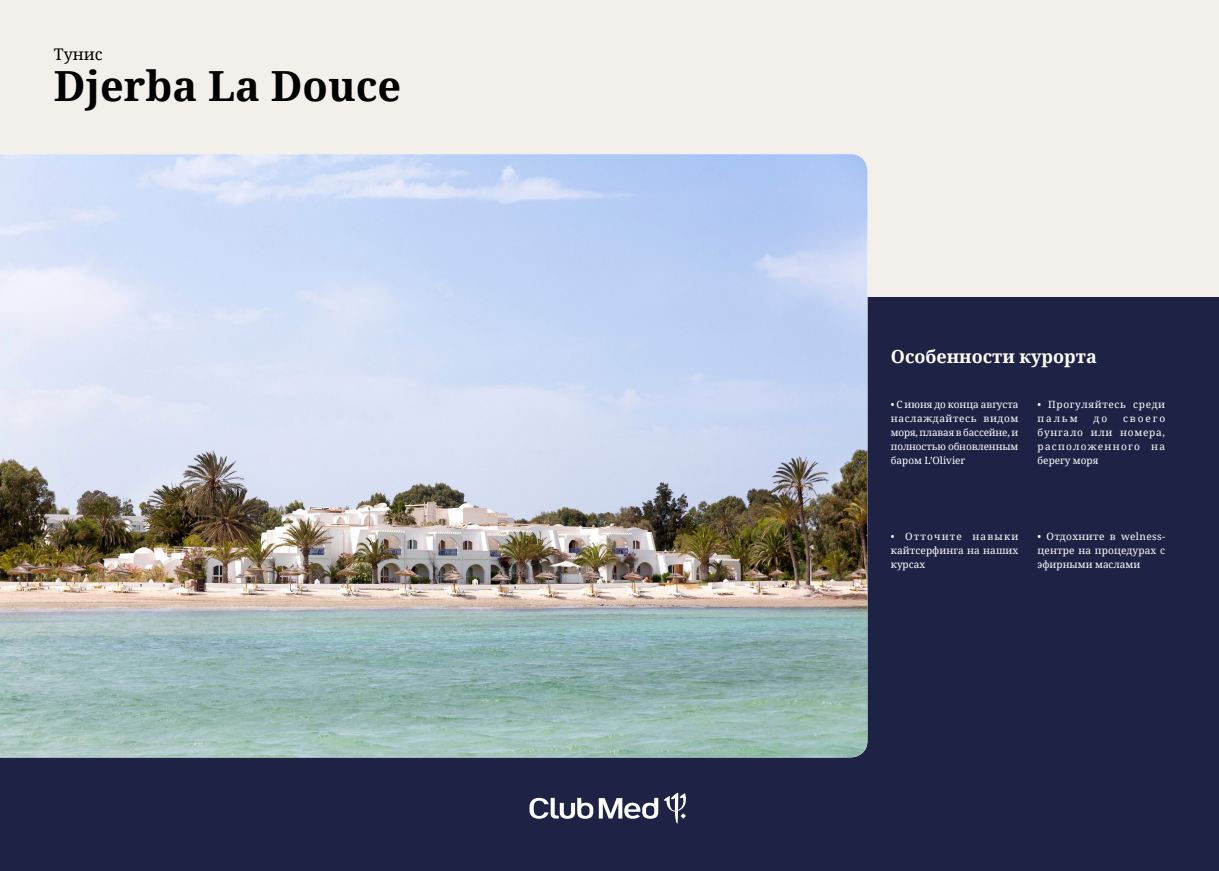
<style>
.page{position:relative;width:1219px;height:871px;background:#fff}
.page>*{position:absolute;margin:0;border:0;box-sizing:border-box;transform-origin:0 0}
.t1{font:700 41.5px "Noto Serif";color:#000}
.t2{font:700 18px "Noto Serif";color:#fff}
.t3{font:16px "Noto Serif";color:#000}
.t4{font:10px/14px "Noto Serif";letter-spacing:.015em;color:#fff;text-align:justify}
.t5{font:10px/14px "Noto Serif";letter-spacing:.065em;color:#fff}
</style>
<div class="page">
<div style="left:0;top:0;width:1219px;height:870px;background:#f3f0ec"></div>
<div style="left:0;top:298px;width:1219px;height:572px;background:#1e2346"></div>
<img style="left:0;top:154px;width:867px;height:603px">
<svg style="left:529px;top:792px;width:157px;height:31px"></svg>
<h3 class="t3" style="left:54px;top:43px;width:50px">Тунис</h3>
<h1 class="t1" style="left:54px;top:56px;width:349px">Djerba La Douce</h1>
<h2 class="t2" style="left:891px;top:343px;width:207px">Особенности курорта</h2>
<p class="t4" style="left:891px;top:396px;width:129px">• С июня до конца августа наслаждайтесь видом моря, плавая в бассейне, и полностью обновленным баром L’Olivier</p>
<p class="t5" style="left:1037px;top:396px;width:129px">• Прогуляйтесь среди пальм</p>
<p class="t4" style="left:1037px;top:410px;width:129px;text-indent:85px">своего бунгало или номера, расположенного на берегу моря</p>
<p class="t4" style="left:1094px;top:410px;width:15px">до</p>
<p class="t4" style="left:891px;top:529px;width:129px">• Отточите навыки кайтсерфинга на наших курсах</p>
<p class="t4" style="left:1037px;top:529px;width:129px">• Отдохните в welness&shy;центре на процедурах с эфирными маслами</p>
</div>
